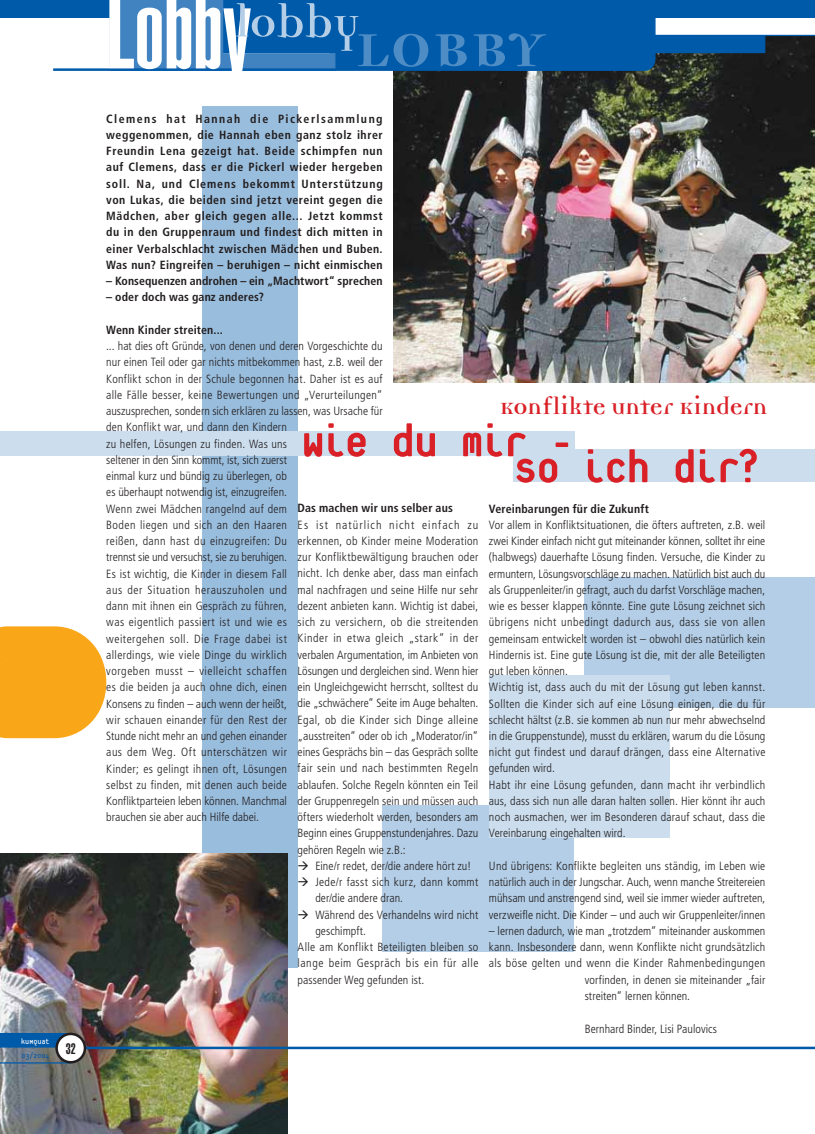
<style>
.page{position:relative;width:815px;height:1134px;background:#fff}
.page>*{position:absolute;margin:0;border:0;box-sizing:border-box;transform-origin:0 0}
.t1{font:75px "Democratica Bold Oldstyle";color:#4d8cc4}
.t2{font:800 50px "Platelet";letter-spacing:-.025em;color:#da2027}
.t3{font:50px "Democratica Bold Oldstyle";color:#b3cee6}
.t4{font:26.25px "Democratica Bold Oldstyle";color:#da2027}
.t5{font:900 extra-condensed 15px "Helvetica";color:#221e1f}
.t6{font:300 condensed 11.88px/16.2px "Frutiger";letter-spacing:.005em;color:#221e1f;text-align:justify}
.t7{font:700 condensed 11.88px/16.2px "Frutiger";letter-spacing:.01em;color:#221e1f;text-align:justify}
.t8{font:300 condensed 11.88px/16.2px "Frutiger";letter-spacing:.025em;color:#221e1f}
.t9{font:300 condensed 11.88px "Frutiger";letter-spacing:.045em;color:#221e1f}
.t10{font:8.75px "Platelet";color:#fff}
.t11{font:8.75px "Platelet";color:#005aaa}
</style>
<div class="page">
<div style="left:202px;top:106px;width:96px;height:862px;background:#99bddd"></div>
<div style="left:0;top:431px;width:574px;height:25px;background:#ccdeee"></div>
<svg style="left:0;top:626px;width:106px;height:112px"></svg>
<img style="left:0;top:854px;width:287px;height:280px">
<img style="left:393px;top:36px;width:422px;height:347px">
<div style="left:513px;top:449px;width:302px;height:32px;background:#ccdeee"></div>
<div style="left:585px;top:578px;width:230px;height:130px;background:#b3cee6"></div>
<div style="left:383px;top:805px;width:191px;height:146px;background:#b3cee6"></div>
<div style="left:489px;top:675px;width:181px;height:163px;background:#ccdeee"></div>
<hr style="left:0;top:35px;width:815px;height:1px;background:#005aaa">
<hr style="left:83px;top:1047px;width:732px;height:2px;background:#005aaa">
<svg style="left:0;top:1033px;width:67px;height:14px"></svg>
<hr style="left:0;top:1062px;width:71px;height:1px;background:#005aaa">
<div style="left:57px;top:1034px;width:28px;height:28px;background:#fff;border-radius:50%"></div>
<div style="left:55px;top:1033px;width:31px;height:30px;border:2px solid #221e1f;border-radius:50%"></div>
<div style="left:0;top:0;width:815px;height:18px;background:#005aaa"></div>
<div style="left:0;top:33px;width:171px;height:7px;background:#fff"></div>
<div style="left:330px;top:1px;width:197px;height:69px;background:#005aaa"></div>
<div style="left:330px;top:0;width:198px;height:71px;border:1px solid #005aaa"></div>
<div style="left:491px;top:1px;width:164px;height:69px;background:#005aaa;border-radius:11px"></div>
<div style="left:491px;top:0;width:165px;height:71px;border:1px solid #005aaa;border-radius:11px"></div>
<div style="left:567px;top:35px;width:198px;height:18px;background:#005aaa"></div>
<hr style="left:53px;top:68px;width:283px;height:3px;background:#005aaa">
<svg style="left:109px;top:0;width:307px;height:82px"></svg>
<p class="t10" style="left:21px;top:1038px;width:30px">kuMquat</p>
<p class="t11" style="left:21px;top:1052px;width:30px">03/2004</p>
<p class="t5" style="left:66px;top:1040px;width:11px">32</p>
<h2 class="t3" style="left:235px;top:-1px;width:126px">lobby</h2>
<h1 class="t1" style="left:355px;top:11px;width:191px">LOBBY</h1>
<p class="t7" style="left:106px;top:110px;width:278px">Clemens hat Hannah die Pickerlsammlung weggenommen, die Hannah eben ganz stolz ihrer Freundin Lena gezeigt hat. Beide schimpfen nun auf Clemens, dass er die Pickerl wieder hergeben soll. Na, und Clemens bekommt Unterstützung von Lukas, die beiden sind jetzt vereint gegen die Mädchen, aber gleich gegen alle... Jetzt kommst du in den Gruppenraum und findest dich mitten in einer Verbalschlacht zwischen Mädchen und Buben.<br>Was nun? Eingreifen – beruhigen – nicht einmischen</p>
<p class="t7" style="left:106px;top:273px;width:278px">– Konsequenzen androhen – ein „Machtwort“ sprechen</p>
<p class="t7" style="left:106px;top:289px;width:159px">– oder doch was ganz anderes?</p>
<p class="t7" style="left:106px;top:322px;width:118px">Wenn Kinder streiten...</p>
<p class="t6" style="left:106px;top:338px;width:278px">... hat dies oft Gründe, von denen und deren Vorgeschichte du nur einen Teil oder gar nichts mitbekommen hast, z.B. weil der Konflikt schon in der Schule begonnen hat. Daher ist es auf alle Fälle besser, keine Bewertungen und „Verurteilungen“ auszusprechen, sondern sich erklären zu lassen, was Ursache für</p>
<h3 class="t4" style="left:500px;top:395px;width:269px">Konflikte unter Kindern</h3>
<p class="t6" style="left:106px;top:419px;width:182px">den Konflikt war, und dann den Kindern zu helfen, Lösungen zu finden. Was uns seltener in den Sinn kommt, ist, sich zuerst einmal kurz und bündig zu überlegen, ob es überhaupt notwendig ist, einzugreifen.<br>Wenn zwei Mädchen rangelnd auf dem Boden liegen und sich an den Haaren reißen, dann hast du einzugreifen: Du trennst sie und versuchst, sie zu beruhigen.<br>Es ist wichtig, die Kinder in diesem Fall aus der Situation herauszuholen und dann mit ihnen ein Gespräch zu führen, was eigentlich passiert ist und wie es weitergehen soll. Die Frage dabei ist allerdings, wie viele Dinge du wirklich vorgeben musst – vielleicht schaffen es die beiden ja auch ohne dich, einen Konsens zu finden – auch wenn der heißt, wir schauen einander für den Rest der Stunde nicht mehr an und gehen einander aus dem Weg. Oft unterschätzen wir Kinder; es gelingt ihnen oft, Lösungen selbst zu finden, mit denen auch beide Konfliktparteien leben können. Manchmal brauchen sie aber auch Hilfe dabei.</p>
<h2 class="t2" style="left:302px;top:422px;width:273px">Wie du mir -</h2>
<h2 class="t2" style="left:514px;top:448px;width:247px">so ich dir?</h2>
<p class="t7" style="left:298px;top:500px;width:157px">Das machen wir uns selber aus</p>
<p class="t6" style="left:298px;top:517px;width:182px">Es ist natürlich nicht einfach zu erkennen, ob Kinder meine Moderation zur Konfliktbewältigung brauchen oder nicht. Ich denke aber, dass man einfach mal nachfragen und seine Hilfe nur sehr dezent anbieten kann. Wichtig ist dabei, sich zu versichern, ob die streitenden Kinder in etwa gleich „stark“ in der verbalen Argumentation, im Anbieten von Lösungen und dergleichen sind. Wenn hier ein Ungleichgewicht herrscht, solltest du die „schwächere“ Seite im Auge behalten.<br>Egal, ob die Kinder sich Dinge alleine „ausstreiten“ oder ob ich „Moderator/in“ eines Gesprächs bin – das Gespräch sollte fair sein und nach bestimmten Regeln ablaufen. Solche Regeln könnten ein Teil der Gruppenregeln sein und müssen auch öfters wiederholt werden, besonders am Beginn eines Gruppenstundenjahres. Dazu gehören Regeln wie z.B.:</p>
<p class="t6" style="left:298px;top:858px;width:175px">→ Eine/r redet, der/die andere hört zu!</p>
<p class="t8" style="left:315px;top:874px;width:165px;text-indent:-18px">→ Jede/r fasst sich kurz, dann kommt der/die andere dran.</p>
<p class="t6" style="left:298px;top:906px;width:182px">→ Während des Verhandelns wird nicht</p>
<p class="t6" style="left:315px;top:923px;width:52px">geschimpft.</p>
<p class="t8" style="left:298px;top:939px;width:182px">Alle am Konflikt Beteiligten bleiben so</p>
<p class="t9" style="left:298px;top:956px;width:182px">lange beim Gespräch bis ein für alle</p>
<p class="t6" style="left:298px;top:971px;width:128px">passender Weg gefunden ist.</p>
<p class="t7" style="left:489px;top:500px;width:161px">Vereinbarungen für die Zukunft</p>
<p class="t6" style="left:489px;top:517px;width:278px;text-align:left">Vor allem in Konfliktsituationen, die öfters auftreten, z.B. weil zwei Kinder einfach nicht gut miteinander können, solltet ihr eine (halbwegs) dauerhafte Lösung finden. Versuche, die Kinder zu ermuntern, Lösungsvorschläge zu machen. Natürlich bist auch du als Gruppenleiter/in gefragt, auch du darfst Vorschläge machen, wie es besser klappen könnte. Eine gute Lösung zeichnet sich übrigens nicht unbedingt dadurch aus, dass sie von allen gemeinsam entwickelt worden ist – obwohl dies natürlich kein Hindernis ist. Eine gute Lösung ist die, mit der alle Beteiligten gut leben können.<br>Wichtig ist, dass auch du mit der Lösung gut leben kannst.<br>Sollten die Kinder sich auf eine Lösung einigen, die du für schlecht hältst (z.B. sie kommen ab nun nur mehr abwechselnd in die Gruppenstunde), musst du erklären, warum du die Lösung nicht gut findest und darauf drängen, dass eine Alternative gefunden wird.<br>Habt ihr eine Lösung gefunden, dann macht ihr verbindlich aus, dass sich nun alle daran halten sollen. Hier könnt ihr auch noch ausmachen, wer im Besonderen darauf schaut, dass die Vereinbarung eingehalten wird.</p>
<p class="t6" style="left:489px;top:858px;width:278px">Und übrigens: Konflikte begleiten uns ständig, im Leben wie natürlich auch in der Jungschar. Auch, wenn manche Streitereien mühsam und anstrengend sind, weil sie immer wieder auftreten, verzweifle nicht. Die Kinder – und auch wir Gruppenleiter/innen</p>
<p class="t6" style="left:489px;top:923px;width:278px">– lernen dadurch, wie man „trotzdem“ miteinander auskommen kann. Insbesondere dann, wenn Konflikte nicht grundsätzlich als böse gelten und wenn die Kinder Rahmenbedingungen</p>
<p class="t6" style="left:585px;top:972px;width:182px">vorfinden, in denen sie miteinander „fair streiten“ lernen können.</p>
<p class="t6" style="left:585px;top:1020px;width:134px">Bernhard Binder, Lisi Paulovics</p>
</div>
